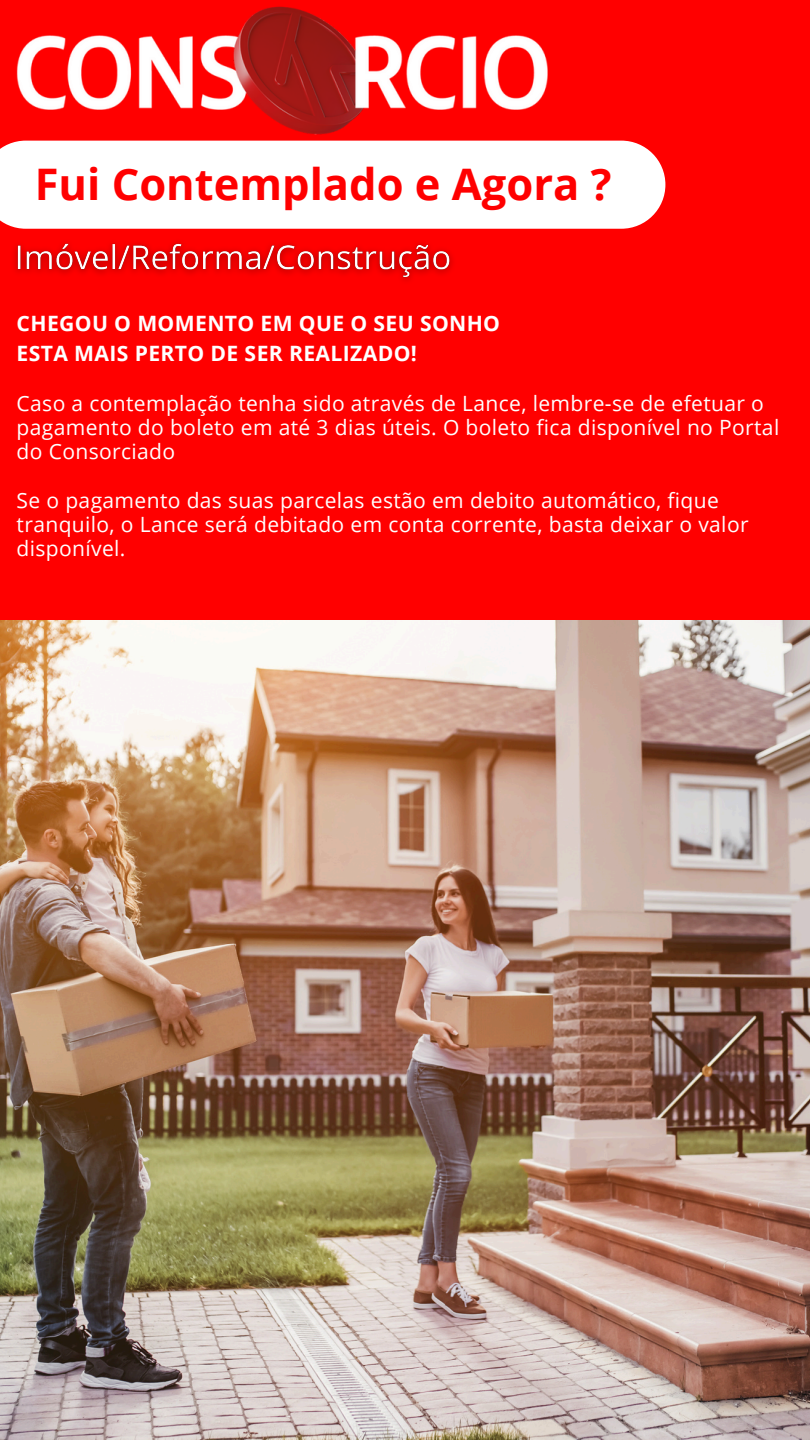
<style>
.page{position:relative;width:810px;height:1440px;background:#fff}
.page>*{position:absolute;margin:0;border:0;box-sizing:border-box;transform-origin:0 0}
.t1{font:700 43.5px "Open Sans";color:#f00}
.t2{font:700 21.15px/29.5px "Open Sans";letter-spacing:.015em;color:#fff}
.t3{font:21px/24.3px "Open Sans";letter-spacing:.015em;color:#fff}
</style>
<div class="page">
<div style="left:0;top:0;width:810px;height:621px;background:#f00"></div>
<div style="left:0;top:141px;width:665px;height:88px;background:#fff"></div>
<img style="left:16px;top:6px;width:532px;height:129px">
<img style="left:0;top:621px;width:810px;height:819px">
<img style="left:14px;top:242px;width:439px;height:39px">
<h3 class="t1" style="left:35px;top:154px;width:578px">Fui Contemplado e Agora ?</h3>
<p class="t2" style="left:17px;top:308px;width:485px">CHEGOU O MOMENTO EM QUE O SEU SONHO<br>ESTA MAIS PERTO DE SER REALIZADO!</p>
<p class="t3" style="left:17px;top:390px;width:764px">Caso a contemplação tenha sido através de Lance, lembre-se de efetuar o pagamento do boleto em até 3 dias úteis. O boleto fica disponível no Portal do Consorciado</p>
<p class="t3" style="left:17px;top:487px;width:734px">Se o pagamento das suas parcelas estão em debito automático, fique tranquilo, o Lance será debitado em conta corrente, basta deixar o valor disponível.</p>
</div>
